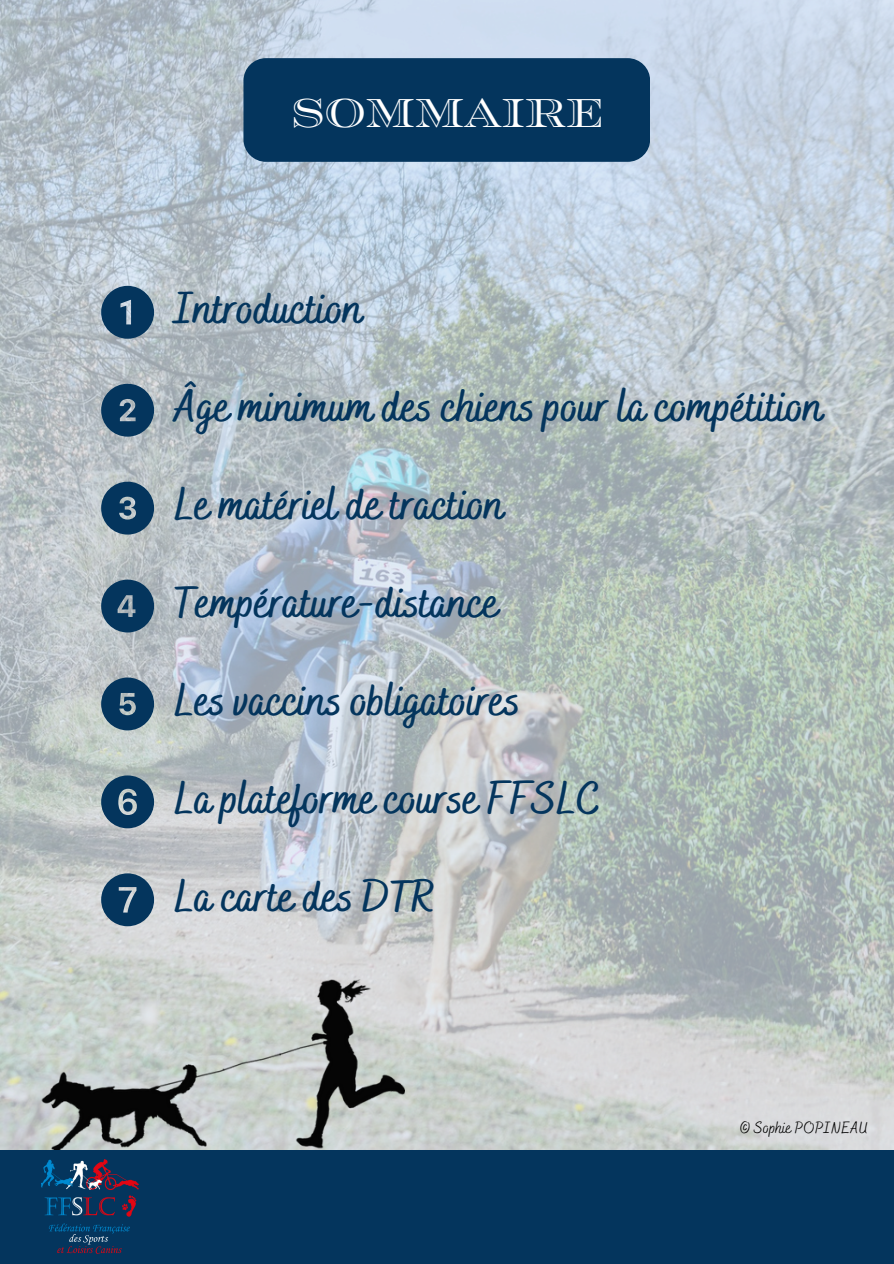
<style>
.page{position:relative;width:894px;height:1264px;background:#fff}
.page>*{position:absolute;margin:0;border:0;box-sizing:border-box;transform-origin:0 0}
.t1{font:700 45px "Bakerie Smooth";color:#04355d}
.t2{font:40.5px "Rosella Engraved";color:#fff}
.t3{font:16.5px "Bakerie Smooth";color:#000}
</style>
<div class="page">
<img style="left:0;top:0;width:893px;height:1149px">
<img style="left:41px;top:979px;width:363px;height:170px">
<div style="left:243px;top:58px;width:407px;height:104px;background:#04355d;border-radius:23px"></div>
<div style="left:0;top:1149px;width:893px;height:114px;background:#04355d"></div>
<img style="left:41px;top:1159px;width:97px;height:94px">
<svg style="left:101px;top:286px;width:53px;height:53px"></svg>
<svg style="left:101px;top:384px;width:53px;height:52px"></svg>
<svg style="left:101px;top:481px;width:53px;height:53px"></svg>
<svg style="left:101px;top:579px;width:53px;height:53px"></svg>
<svg style="left:101px;top:677px;width:53px;height:53px"></svg>
<svg style="left:101px;top:775px;width:53px;height:53px"></svg>
<svg style="left:101px;top:873px;width:53px;height:53px"></svg>
<p class="t2" style="left:291px;top:78px;width:313px">SOMMAIRE</p>
<p class="t1" style="left:174px;top:282px;width:190px">Introduction</p>
<p class="t1" style="left:174px;top:380px;width:650px">Âge minimum des chiens pour la compétition</p>
<p class="t1" style="left:174px;top:478px;width:331px">Le matériel de traction</p>
<p class="t1" style="left:174px;top:575px;width:326px">Température-distance</p>
<p class="t1" style="left:174px;top:673px;width:347px">Les vaccins obligatoires</p>
<p class="t1" style="left:174px;top:771px;width:428px">La plateforme course FFSLC</p>
<p class="t1" style="left:174px;top:869px;width:263px">La carte des DTR</p>
<h2 class="t3" style="left:740px;top:1117px;width:130px">© Sophie POPINEAU</h2>
</div>
